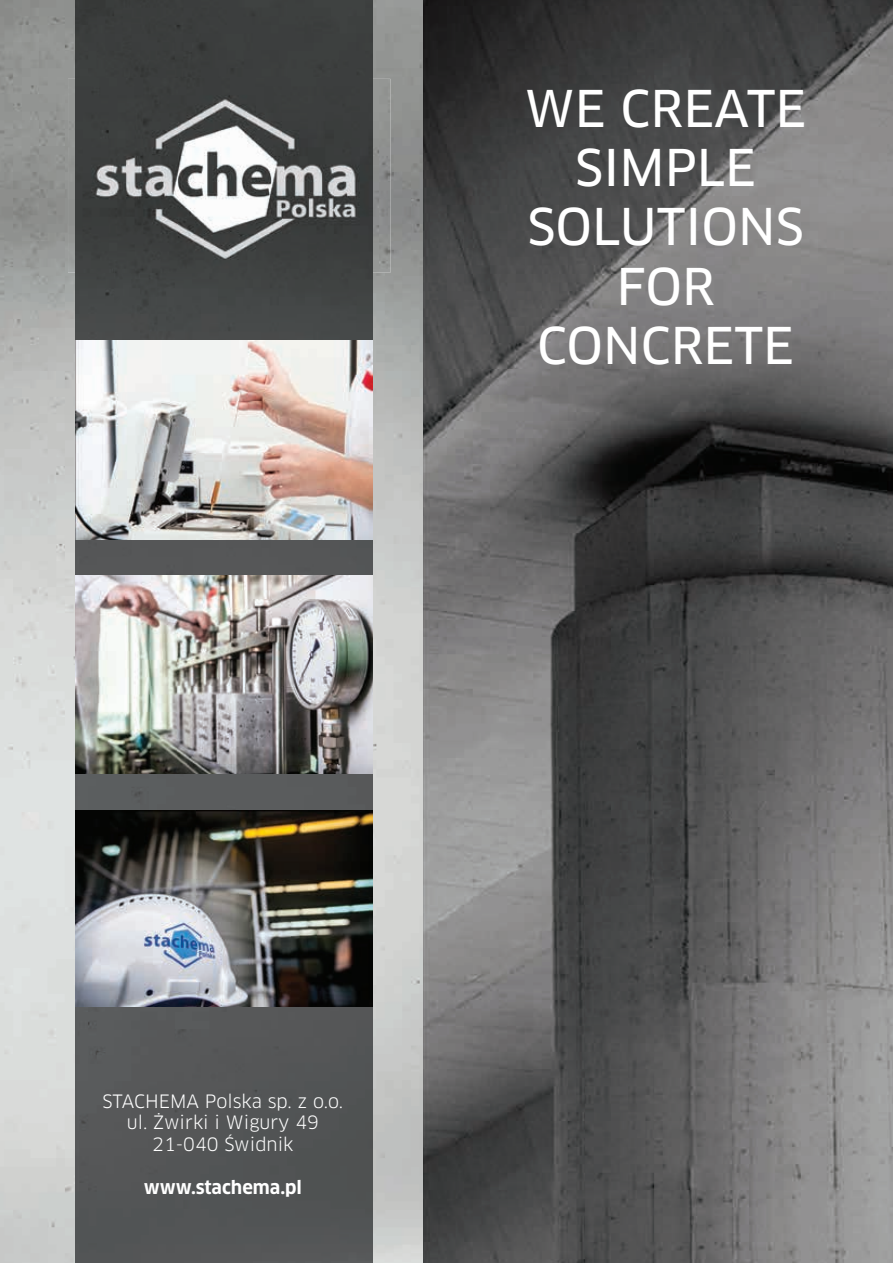
<style>
.page{position:relative;width:893px;height:1263px;background:#fff}
.page>*{position:absolute;margin:0;border:0;box-sizing:border-box;transform-origin:0 0}
.t1{font:49.5px/59.4px "Clan Pro News";color:#fff;text-align:center}
.t2{font:18px/21.6px "Clan Pro";color:#fff;text-align:center}
.t3{font:700 18px "Clan Pro";color:#fff}
</style>
<div class="page">
<img style="left:0;top:0;width:423px;height:1263px">
<img style="left:75px;top:0;width:298px;height:1263px">
<img style="left:75px;top:341px;width:298px;height:198px">
<img style="left:75px;top:575px;width:298px;height:199px">
<img style="left:75px;top:810px;width:298px;height:197px">
<img style="left:68px;top:79px;width:322px;height:194px">
<img style="left:423px;top:0;width:470px;height:1263px">
<h1 class="t1" style="left:525px;top:79px;width:283px">WE CREATE<br>SIMPLE<br>SOLUTIONS<br>FOR<br>CONCRETE</h1>
<p class="t2" style="left:103px;top:1090px;width:242px">STACHEMA Polska sp. z o.o. ul. Żwirki i Wigury 49<br>21-040 Świdnik</p>
<p class="t3" style="left:144px;top:1177px;width:160px">www.stachema.pl</p>
</div>
